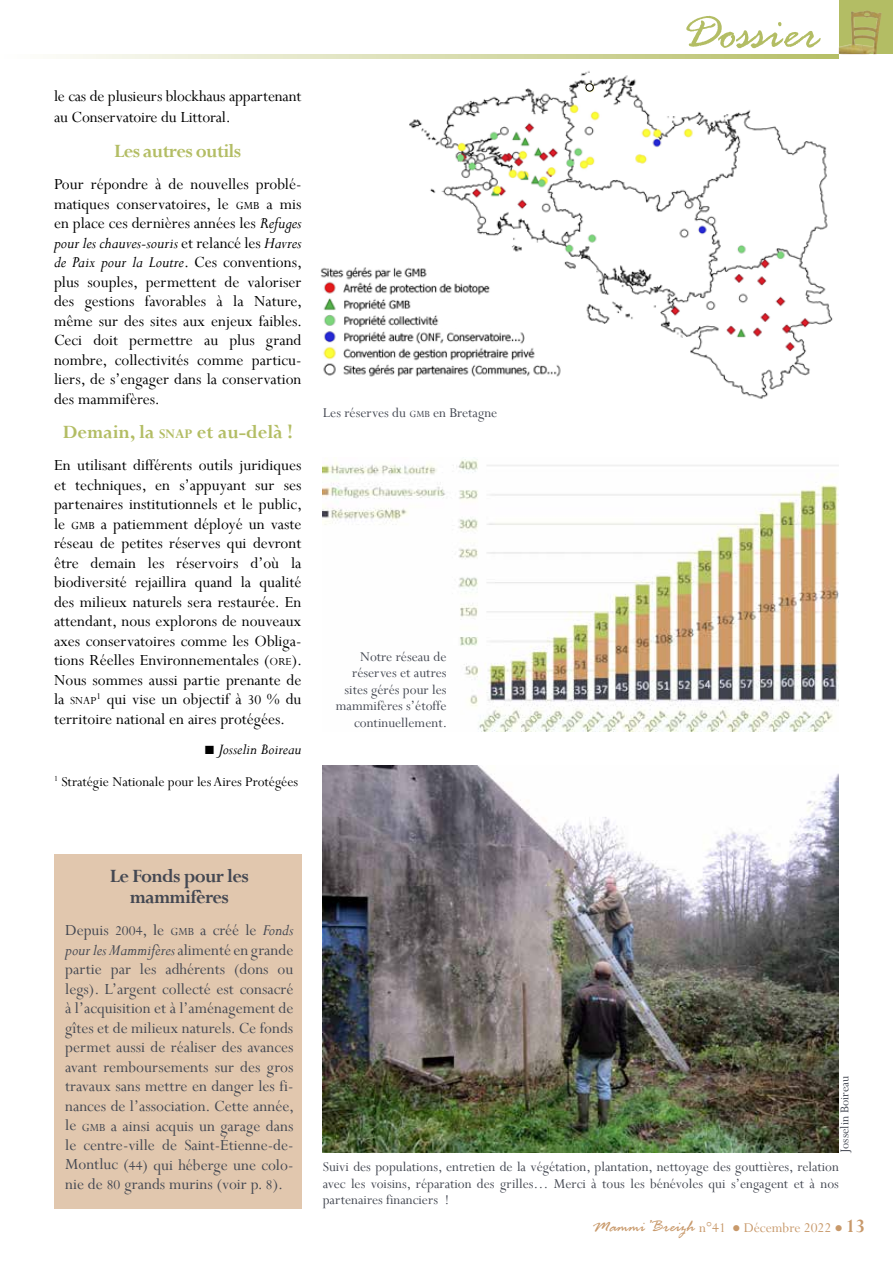
<style>
.page{position:relative;width:893px;height:1263px;background:#fff}
.page>*{position:absolute;margin:0;border:0;box-sizing:border-box;transform-origin:0 0}
.t1{font:italic 54px "Rage";color:#b3bd64}
.t2{font:700 21px/21.5px "Perpetua";letter-spacing:-.035em;color:#444852;text-align:center}
.t3{font:700 21px "Perpetua";color:#b3bd64}
.t4{font:700 21px "Perpetua";letter-spacing:-.035em;color:#b3bd64}
.t5{font:17.25px/19.5px "Perpetua";color:#000}
.t6{font:17.25px/19.5px "Perpetua";color:#444852;text-align:justify}
.t7{font:italic 16.5px "Perpetua";color:#000}
.t8{font:15px/16.5px "Perpetua";color:#444852;text-align:justify}
.t9{font:15px "Perpetua";color:#000}
.t10{font:15px "Perpetua";color:#c8996b}
.t11{font:13.5px "Perpetua";color:#444852}
.t12{font:12.15px "Perpetua";color:#000}
.s1{font-size:12.15px}
.s2{font-style:italic}
.s3{font-size:14.7px}
.s4{font-size:17.25px}
.s5{font-size:15px}
.s6{font-family:"Times New Roman";font-style:normal;font-size:18px}
.s7{font-size:10.5px}
.s8{font-family:"Rage";font-style:italic;font-size:18px}
.s9{font-weight:700;font-size:21px}
</style>
<div class="page">
<div style="left:839px;top:0;width:54px;height:54px;background:#b3bd64"></div>
<svg style="left:60px;top:54px;width:779px;height:4px;background:#d8dcae"></svg>
<div style="left:54px;top:855px;width:247px;height:354px;background:#e1c7ae"></div>
<img style="left:839px;top:10px;width:43px;height:44px">
<img style="left:323px;top:765px;width:516px;height:388px">
<img style="left:323px;top:459px;width:516px;height:273px">
<img style="left:409px;top:71px;width:424px;height:328px">
<img style="left:320px;top:249px;width:257px;height:143px">
<div style="left:440px;top:312px;width:57px;height:16px;background:#fff"></div>
<div style="left:586px;top:84px;width:7px;height:7px;background:#fff;border-radius:50%"></div>
<div style="left:585px;top:83px;width:9px;height:8px;border:1px solid #000;border-radius:50%"></div>
<p class="t5" style="left:54px;top:85px;width:249px;line-height:21.6px">le cas de plusieurs blockhaus appartenant au Conservatoire du Littoral.</p>
<p class="t4" style="left:114px;top:138px;width:129px">Les autres outils</p>
<p class="t5" style="left:54px;top:174px;width:250px;text-align:justify">Pour répondre à de nouvelles problé&shy;matiques conservatoires, le <span class="s1">gmb</span> a mis en place ces dernières années les <span class="s2">Refuges pour les chauves-souris</span> et relancé les <span class="s2">Havres de Paix pour la Loutre</span>. Ces conventions, plus souples, permettent de valoriser des gestions favorables à la Nature, même sur des sites aux enjeux faibles.<br>Ceci doit permettre au plus grand nombre, collectivités comme particu&shy;liers, de s’engager dans la conservation des mammifères.</p>
<p class="t3" style="left:63px;top:419px;width:231px">Demain, la <span class="s3">snap</span> et au-delà !</p>
<p class="t5" style="left:54px;top:455px;width:250px;text-align:justify">En utilisant différents outils juridiques et techniques, en s’appuyant sur ses partenaires institutionnels et le public, le <span class="s1">gmb</span> a patiemment déployé un vaste réseau de petites réserves qui devront être demain les réservoirs d’où la biodiversité rejaillira quand la qualité des milieux naturels sera restaurée. En attendant, nous explorons de nouveaux axes conservatoires comme les Obliga&shy;tions Réelles Environnementales (<span class="s1">ore</span>).<br>Nous sommes aussi partie prenante de</p>
<p class="t12" style="left:54px;top:693px;width:44px"><span class="s4">la</span> snap</p>
<p class="t5" style="left:54px;top:689px;width:249px;text-indent:42px"><sup>1</sup> qui vise un objectif à <span class="s5">30</span> % du territoire national en aires protégées.</p>
<p class="t7" style="left:204px;top:739px;width:99px"><span class="s6">■</span> Josselin Boireau</p>
<p class="t9" style="left:54px;top:772px;width:246px"><sup>1</sup> Stratégie Nationale pour les Aires Protégées</p>
<p class="t8" style="left:323px;top:405px;width:176px">Les réserves du <span class="s7">gmb</span> en Bretagne</p>
<p class="t8" style="left:336px;top:648px;width:113px;text-align:right">Notre réseau de réserves et autres sites gérés pour les mammifères s’étoffe continuellement.</p>
<h1 class="t1" style="left:681px;top:4px;width:140px">Dossier</h1>
<p class="t2" style="left:110px;top:865px;width:141px">Le Fonds pour les mammifères</p>
<p class="t6" style="left:65px;top:920px;width:230px">Depuis <span class="s5">2004</span>, le <span class="s1">gmb</span> a créé le <span class="s2">Fonds pour les Mammifères</span> alimenté en grande partie par les adhérents (dons ou legs). L’argent collecté est consacré à l’acquisition et à l’aménagement de gîtes et de milieux naturels. Ce fonds permet aussi de réaliser des avances avant remboursements sur des gros travaux sans mettre en danger les fi&shy;nances de l’association. Cette année, le <span class="s1">gmb</span> a ainsi acquis un garage dans le centre-ville de Saint-Étienne-de-Montluc (<span class="s5">44</span>) qui héberge une colo&shy;nie de <span class="s5">80</span> grands murins (voir p. <span class="s5">8</span>).</p>
<p class="t11" style="left:836px;top:1153px;width:79px;rotate:-90deg">Josselin Boireau</p>
<p class="t8" style="left:323px;top:1158px;width:518px">Suivi des populations, entretien de la végétation, plantation, nettoyage des gouttières, relation avec les voisins, réparation des grilles… Merci à tous les bénévoles qui s’engagent et à nos partenaires financiers !</p>
<p class="t10" style="left:593px;top:1218px;width:274px"><span class="s8">Mammi’Breizh</span> n°41 ● Décembre 2022 ● <span class="s9">13</span></p>
</div>
